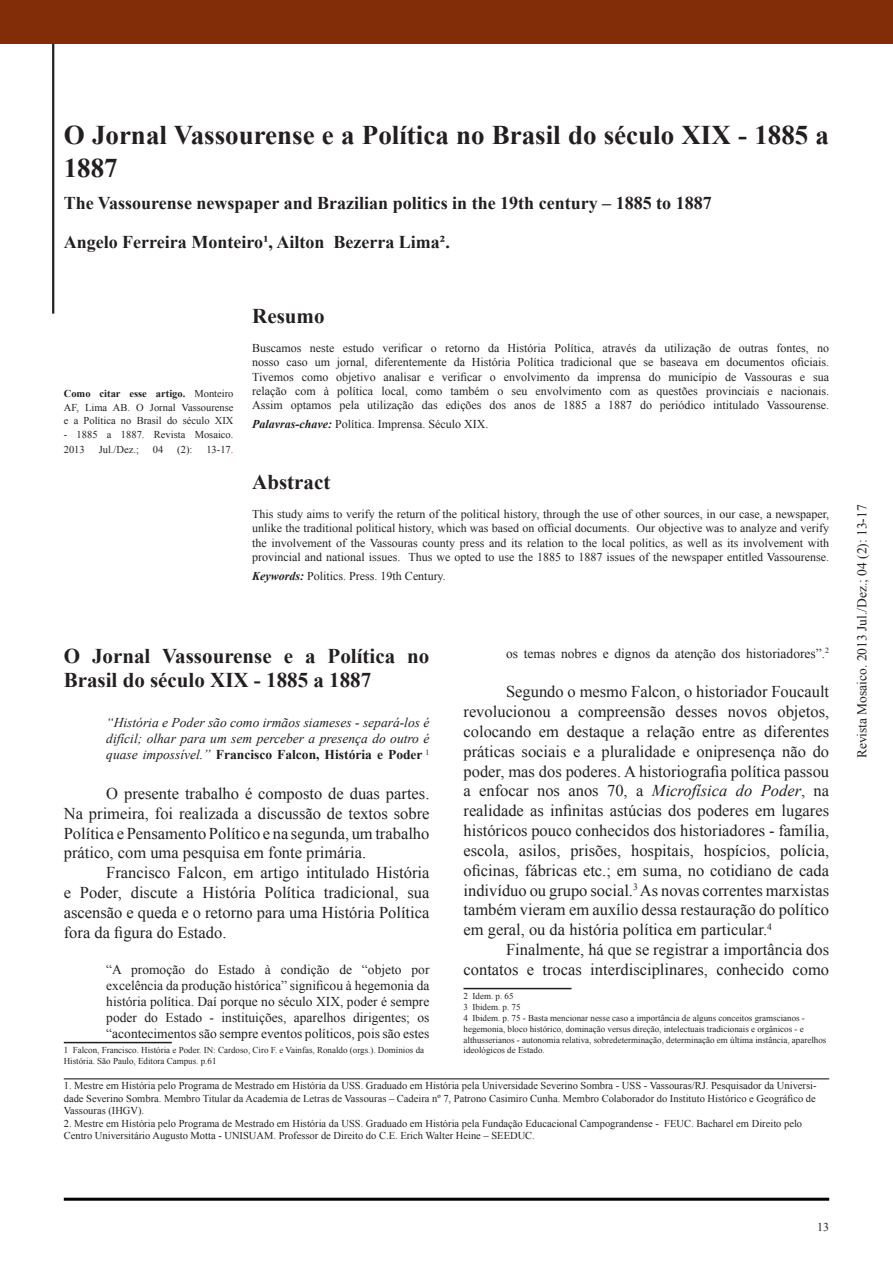
<style>
.page{position:relative;width:893px;height:1263px;background:#fff}
.page>*{position:absolute;margin:0;border:0;box-sizing:border-box;transform-origin:0 0}
.t1{font:700 27px/32.4px "Times New Roman";color:#231f20}
.t2{font:700 21px/24px "Times New Roman";color:#231f20}
.t3{font:700 18px "Times New Roman";color:#231f20}
.t4{font:16.5px/19.8px "Times New Roman";color:#231f20;text-align:justify}
.t5{font:13.5px/16.2px "Times New Roman";color:#231f20;text-align:justify}
.t6{font:italic 13.5px/16.2px "Times New Roman";color:#231f20;text-align:justify}
.t7{font:12px/14.4px "Times New Roman";color:#231f20;text-align:justify}
.t8{font:10.5px/12.6px "Times New Roman";color:#231f20}
.t9{font:9px/10.8px "Times New Roman";color:#231f20}
.s1{font-weight:700}
.s2{color:#f00}
.s3{font-weight:700;font-style:italic}
.s4{font-weight:700;font-style:normal}
.s5{font-style:italic}
</style>
<div class="page">
<hr style="left:64px;top:1198px;width:765px;height:3px;background:#000">
<hr style="left:52px;top:43px;width:2px;height:271px;background:#231f20">
<div style="left:0;top:0;width:893px;height:43px;background:#832d08"></div>
<hr style="left:64px;top:1078px;width:765px;height:1px;background:#231f20">
<hr style="left:64px;top:1042px;width:108px;height:1px;background:#231f20">
<hr style="left:463px;top:988px;width:108px;height:1px;background:#231f20">
<h1 class="t1" style="left:64px;top:118px;width:767px">O Jornal Vassourense e a Política no Brasil do século XIX - 1885 a<br>1887</h1>
<p class="t3" style="left:64px;top:190px;width:649px">The Vassourense newspaper and Brazilian politics in the 19th century – 1885 to 1887</p>
<p class="t3" style="left:64px;top:230px;width:388px">Angelo Ferreira Monteiro¹, Ailton Bezerra Lima².</p>
<p class="t8" style="left:64px;top:386px;width:171px;line-height:14.4px"><span class="s1">Como citar esse artigo.</span> Monteiro<br>AF, Lima AB. O Jornal Vassourense</p>
<p class="t8" style="left:64px;top:414px;width:171px">e a Política no Brasil do século XIX</p>
<p class="t8" style="left:64px;top:428px;width:171px;line-height:14.4px">- 1885 a 1887. Revista Mosaico.<br>2013</p>
<p class="t8" style="left:99px;top:443px;width:42px">Jul./Dez.;</p>
<p class="t8" style="left:153px;top:443px;width:12px">04</p>
<p class="t8" style="left:177px;top:443px;width:17px">(2):</p>
<p class="t8" style="left:206px;top:443px;width:29px">13-17<span class="s2">.</span></p>
<p class="t2" style="left:252px;top:303px;width:74px">Resumo</p>
<p class="t7" style="left:252px;top:340px;width:578px">Buscamos neste estudo verificar o retorno da História Política, através da utilização de outras fontes, no nosso caso um jornal, diferentemente da História Política tradicional que se baseava em documentos oficiais.<br>Tivemos como objetivo analisar e verificar o envolvimento da imprensa do município de Vassouras e sua relação com à política local, como também o seu envolvimento com as questões provinciais e nacionais.<br>Assim optamos pela utilização das edições dos anos de 1885 a 1887 do periódico intitulado Vassourense.</p>
<p class="t7" style="left:252px;top:417px;width:238px"><span class="s3">Palavras-chave:</span> Política. Imprensa. Século XIX.</p>
<p class="t2" style="left:252px;top:469px;width:80px">Abstract</p>
<p class="t7" style="left:252px;top:506px;width:578px">This study aims to verify the return of the political history, through the use of other sources, in our case, a newspaper, unlike the traditional political history, which was based on official documents. Our objective was to analyze and verify the involvement of the Vassouras county press and its relation to the local politics, as well as its involvement with provincial and national issues. Thus we opted to use the 1885 to 1887 issues of the newspaper entitled Vassourense.</p>
<p class="t7" style="left:252px;top:568px;width:195px"><span class="s3">Keywords:</span> Politics. Press. 19th Century.</p>
<p class="t2" style="left:64px;top:643px;width:367px">O Jornal Vassourense e a Política no<br>Brasil do século XIX - 1885 a 1887</p>
<p class="t6" style="left:106px;top:714px;width:325px">“História e Poder são como irmãos siameses - separá-los é difícil; olhar para um sem perceber a presença do outro é quase impossível.” <span class="s4">Francisco Falcon, História e Poder</span> <sup>1</sup></p>
<p class="t4" style="left:64px;top:783px;width:367px;text-indent:43px">O presente trabalho é composto de duas partes.<br>Na primeira, foi realizada a discussão de textos sobre Política e Pensamento Político e na segunda, um trabalho prático, com uma pesquisa em fonte primária.</p>
<p class="t4" style="left:64px;top:862px;width:367px;text-indent:43px">Francisco Falcon, em artigo intitulado História e Poder, discute a História Política tradicional, sua ascensão e queda e o retorno para uma História Política fora da figura do Estado.</p>
<p class="t5" style="left:106px;top:961px;width:325px">“A promoção do Estado à condição de “objeto por excelência da produção histórica” significou à hegemonia da história política. Daí porque no século XIX, poder é sempre poder do Estado - instituições, aparelhos dirigentes; os “acontecimentos são sempre eventos políticos, pois são estes</p>
<p class="t9" style="left:64px;top:1045px;width:362px">1 Falcon, Francisco. História e Poder. IN: Cardoso, Ciro F. e Vainfas, Ronaldo (orgs.). Domínios da<br>História. São Paulo, Editora Campus. p.61</p>
<p class="t5" style="left:506px;top:645px;width:325px">os temas nobres e dignos da atenção dos historiadores”.<sup>2</sup></p>
<p class="t4" style="left:463px;top:682px;width:367px;text-indent:43px">Segundo o mesmo Falcon, o historiador Foucault revolucionou a compreensão desses novos objetos, colocando em destaque a relação entre as diferentes práticas sociais e a pluralidade e onipresença não do poder, mas dos poderes. A historiografia política passou a enfocar nos anos 70, a <span class="s5">Microfísica do Poder</span>, na realidade as infinitas astúcias dos poderes em lugares históricos pouco conhecidos dos historiadores - família, escola, asilos, prisões, hospitais, hospícios, polícia, oficinas, fábricas etc.; em suma, no cotidiano de cada indivíduo ou grupo social.<sup>3</sup> As novas correntes marxistas também vieram em auxílio dessa restauração do político em geral, ou da história política em particular.<sup>4</sup></p>
<p class="t4" style="left:463px;top:939px;width:367px;text-align:right">Finalmente, há que se registrar a importância dos contatos e trocas interdisciplinares, conhecido como</p>
<p class="t9" style="left:463px;top:991px;width:364px">2 Idem. p. 65<br>3 Ibidem. p. 75<br>4 Ibidem. p. 75 - Basta mencionar nesse caso a importância de alguns conceitos gramscianos - hegemonia, bloco histórico, dominação versus direção, intelectuais tradicionais e orgânicos - e althusserianos - autonomia relativa, sobredeterminação, determinação em última instância, aparelhos ideológicos de Estado.</p>
<p class="t8" style="left:64px;top:1079px;width:754px;text-align:justify">1. Mestre em História pelo Programa de Mestrado em História da USS. Graduado em História pela Universidade Severino Sombra - USS - Vassouras/RJ. Pesquisador da Universi&shy;dade Severino Sombra. Membro Titular da Academia de Letras de Vassouras – Cadeira nº 7, Patrono Casimiro Cunha. Membro Colaborador do Instituto Histórico e Geográfico de Vassouras (IHGV).</p>
<p class="t8" style="left:64px;top:1117px;width:740px">2. Mestre em História pelo Programa de Mestrado em História da USS. Graduado em História pela Fundação Educacional Campograndense - FEUC. Bacharel em Direito pelo<br>Centro Universitário Augusto Motta - UNISUAM. Professor de Direito do C.E. Erich Walter Heine – SEEDUC.</p>
<p class="t5" style="left:853px;top:758px;width:255px;rotate:-90deg">Revista Mosaico. 2013 Jul./Dez.; 04 (2): 13-17</p>
<p class="t7" style="left:817px;top:1220px;width:13px">13</p>
</div>
